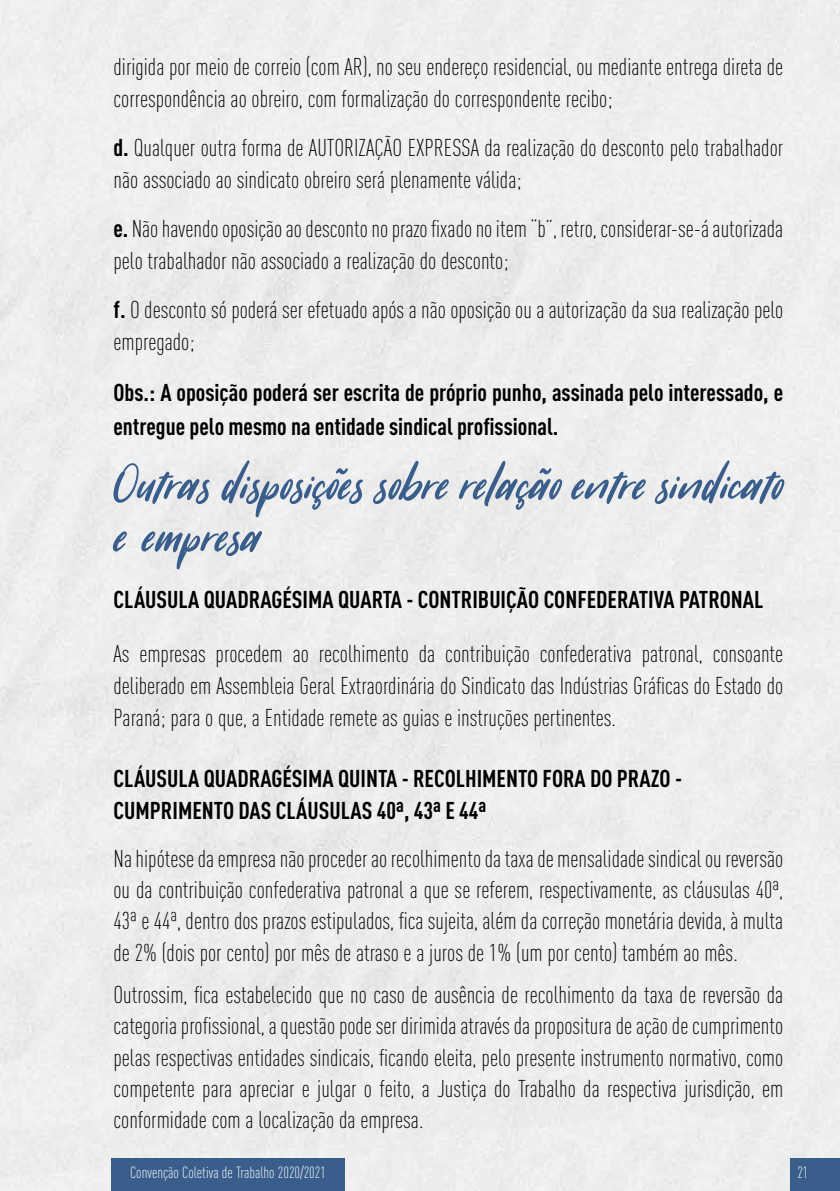
<style>
.page{position:relative;width:840px;height:1191px;background:#fff}
.page>*{position:absolute;margin:0;border:0;box-sizing:border-box;transform-origin:0 0}
.t1{font:60px/52px "Sugarstyle Millenial";color:#395e8b}
.t2{font:300 24px/31.2px "DIN Cond";color:#000}
.t3{font:700 24px/34px "DIN Cond";color:#000}
.t4{font:300 16px "DIN Cond";color:#fff}
.s1{font-weight:700}
</style>
<div class="page">
<div style="left:0;top:0;width:839px;height:1191px;background:#eee"></div>
<div style="left:111px;top:1158px;width:233px;height:33px;background:#395e8b"></div>
<div style="left:789px;top:1158px;width:50px;height:33px;background:#395e8b"></div>
<p class="t2" style="left:113px;top:50px;width:671px;line-height:32px">dirigida por meio de correio (com AR), no seu endereço residencial, ou mediante entrega direta de correspondência ao obreiro, com formalização do correspondente recibo;</p>
<p class="t2" style="left:113px;top:131px;width:670px;line-height:32px"><span class="s1">d.</span> Qualquer outra forma de AUTORIZAÇÃO EXPRESSA da realização do desconto pelo trabalhador não associado ao sindicato obreiro será plenamente válida;</p>
<p class="t2" style="left:113px;top:212px;width:670px;line-height:32px"><span class="s1">e.</span> Não havendo oposição ao desconto no prazo fixado no item “b”, retro, considerar-se-á autorizada pelo trabalhador não associado a realização do desconto;</p>
<p class="t2" style="left:113px;top:293px;width:671px;line-height:32px"><span class="s1">f.</span> O desconto só poderá ser efetuado após a não oposição ou a autorização da sua realização pelo empregado;</p>
<p class="t3" style="left:113px;top:375px;width:670px">Obs.: A oposição poderá ser escrita de próprio punho, assinada pelo interessado, e entregue pelo mesmo na entidade sindical profissional.</p>
<h1 class="t1" style="left:113px;top:457px;width:671px">Outras disposições sobre relação entre sindicato e empresa</h1>
<p class="t3" style="left:113px;top:581px;width:651px">CLÁUSULA QUADRAGÉSIMA QUARTA - CONTRIBUIÇÃO CONFEDERATIVA PATRONAL</p>
<p class="t2" style="left:113px;top:638px;width:671px;line-height:32px;text-align:justify">As empresas procedem ao recolhimento da contribuição confederativa patronal, consoante deliberado em Assembleia Geral Extraordinária do Sindicato das Indústrias Gráficas do Estado do Paraná; para o que, a Entidade remete as guias e instruções pertinentes.</p>
<p class="t3" style="left:113px;top:761px;width:569px;line-height:32px">CLÁUSULA QUADRAGÉSIMA QUINTA - RECOLHIMENTO FORA DO PRAZO -<br>CUMPRIMENTO DAS CLÁUSULAS 40ª, 43ª E 44ª</p>
<p class="t2" style="left:113px;top:843px;width:671px;text-align:justify">Na hipótese da empresa não proceder ao recolhimento da taxa de mensalidade sindical ou reversão ou da contribuição confederativa patronal a que se referem, respectivamente, as cláusulas 40ª, 43ª e 44ª, dentro dos prazos estipulados, fica sujeita, além da correção monetária devida, à multa de 2% (dois por cento) por mês de atraso e a juros de 1% (um por cento) também ao mês.</p>
<p class="t2" style="left:113px;top:979px;width:671px;text-align:justify">Outrossim, fica estabelecido que no caso de ausência de recolhimento da taxa de reversão da categoria profissional, a questão pode ser dirimida através da propositura de ação de cumprimento pelas respectivas entidades sindicais, ficando eleita, pelo presente instrumento normativo, como competente para apreciar e julgar o feito, a Justiça do Trabalho da respectiva jurisdição, em conformidade com a localização da empresa.</p>
<p class="t4" style="left:130px;top:1163px;width:197px">Convenção Coletiva de Trabalho 2020/2021</p>
<p class="t4" style="left:797px;top:1163px;width:13px">21</p>
</div>
